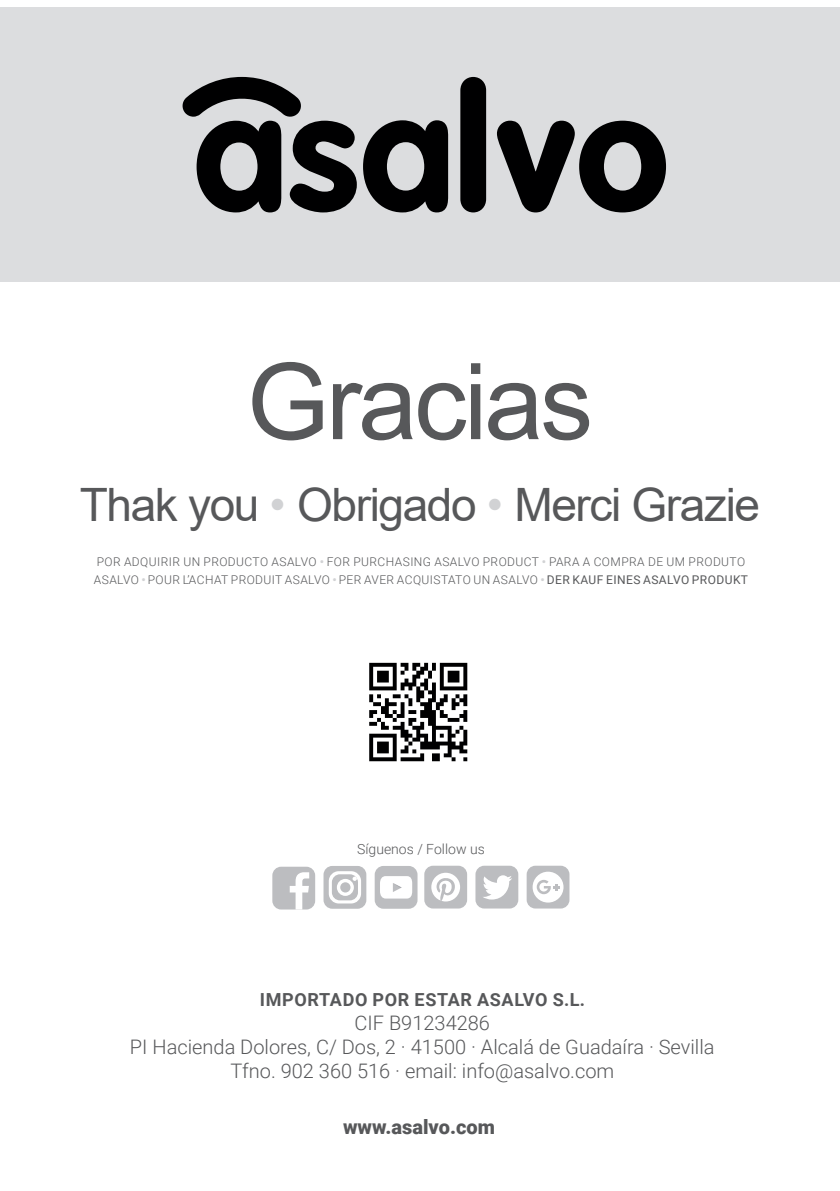
<style>
.page{position:relative;width:840px;height:1191px;background:#fff}
.page>*{position:absolute;margin:0;border:0;box-sizing:border-box;transform-origin:0 0}
.t1{font:106px "Arial";letter-spacing:-.03em;color:#57585a}
.t2{font:46px "Arial";letter-spacing:-.03em;color:#57585a}
.t3{font:300 20px/24px "Roboto";color:#57585a;text-align:center}
.t4{font:900 20px "Roboto";color:#57585a}
.t5{font:700 18px "Roboto";letter-spacing:.035em;color:#57585a}
.t6{font:300 14px "Roboto";color:#57585a}
.t7{font:300 12px/18px "Roboto";letter-spacing:.035em;color:#57585a}
.s1{color:#d1d2d4}
.s2{font-weight:700;color:#d1d2d4}
.s3{font-weight:400}
</style>
<div class="page">
<img style="left:369px;top:662px;width:99px;height:100px">
<div style="left:323px;top:866px;width:43px;height:42px;background:#bcbdc0;border-radius:9px"></div>
<svg style="left:328px;top:871px;width:33px;height:32px"></svg>
<div style="left:374px;top:866px;width:43px;height:42px;background:#bcbdc0;border-radius:9px"></div>
<svg style="left:380px;top:876px;width:32px;height:22px"></svg>
<div style="left:424px;top:865px;width:43px;height:43px;background:#bcbdc0;border-radius:9px"></div>
<div style="left:431px;top:872px;width:29px;height:29px;background:#fff;border-radius:50%"></div>
<svg style="left:436px;top:878px;width:19px;height:23px"></svg>
<div style="left:272px;top:866px;width:43px;height:43px;background:#bcbdc0;border-radius:9px"></div>
<svg style="left:289px;top:872px;width:20px;height:37px"></svg>
<div style="left:526px;top:865px;width:43px;height:43px;background:#bcbdc0;border-radius:9px"></div>
<div style="left:532px;top:871px;width:31px;height:31px;background:#fff;border-radius:50%"></div>
<svg style="left:536px;top:880px;width:23px;height:14px"></svg>
<div style="left:475px;top:865px;width:43px;height:43px;background:#bcbdc0;border-radius:9px"></div>
<svg style="left:483px;top:875px;width:29px;height:24px"></svg>
<div style="left:0;top:7px;width:839px;height:275px;background:#dcdddf"></div>
<div style="left:460px;top:77px;width:26px;height:135px;background:#000001;border-radius:13px"></div>
<svg style="left:363px;top:120px;width:85px;height:92px"></svg>
<svg style="left:497px;top:121px;width:168px;height:91px"></svg>
<svg style="left:182px;top:77px;width:174px;height:135px"></svg>
<h1 class="t1" style="left:246px;top:329px;width:348px">Gracias</h1>
<h2 class="t2" style="left:80px;top:473px;width:681px">Thak you <span class="s1">•</span> Obrigado <span class="s1">•</span> Merci Grazie</h2>
<p class="t7" style="left:94px;top:552px;width:655px">POR ADQUIRIR UN PRODUCTO ASALVO <span class="s2">•</span> FOR PURCHASING ASALVO PRODUCT <span class="s2">•</span> PARA A COMPRA DE UM PRODUTO<br>ASALVO <span class="s2">•</span> POUR L’ACHAT PRODUIT ASALVO <span class="s2">•</span> PER AVER ACQUISTATO UN ASALVO <span class="s2">•</span> <span class="s3">DER KAUF EINES ASALVO PRODUKT</span></p>
<p class="t6" style="left:357px;top:839px;width:129px">Síguenos / Follow us</p>
<h3 class="t5" style="left:260px;top:987px;width:326px">IMPORTADO POR ESTAR ASALVO S.L.</h3>
<h3 class="t3" style="left:130px;top:1010px;width:586px">CIF B91234286<br>PI Hacienda Dolores, C/ Dos, 2 · 41500 · Alcalá de Guadaíra · Sevilla<br>Tfno. 902 360 516 · email: info@asalvo.com</h3>
<h3 class="t4" style="left:343px;top:1112px;width:153px">www.asalvo.com</h3>
</div>
